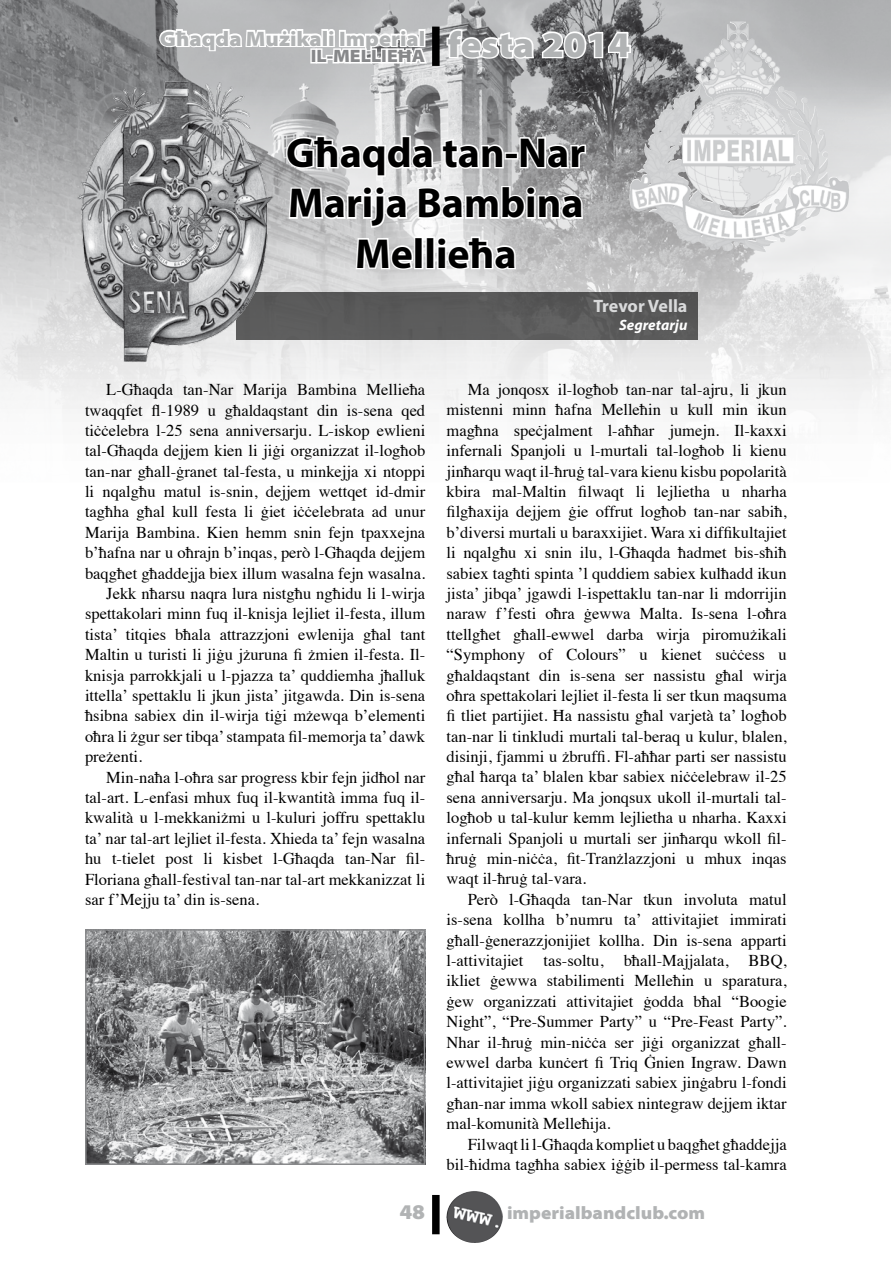
<style>
.page{position:relative;width:893px;height:1263px;background:#fff}
.page>*{position:absolute;margin:0;border:0;box-sizing:border-box;transform-origin:0 0}
.t1{font:700 42px/50.4px "Myriad Pro";color:#000;text-align:center}
.t2{font:900 semi-expanded 21px "Myriad Pro";color:#b1b3b4}
.t3{font:900 semi-expanded 18px "Myriad Pro";color:#b1b3b4}
.t4{font:900 semi-expanded 18px "Myriad Pro";color:#87888a}
.t5{font:700 18px "Myriad Pro";letter-spacing:-.005em;color:#d9dadb}
.t6{font:16.5px/20.4px "Times";color:#000;text-align:justify}
.t7{font:italic 700 15px "Myriad Pro";color:#fff}
</style>
<div class="page">
<img style="left:0;top:0;width:891px;height:414px">
<img style="left:686px;top:21px;width:51px;height:108px">
<svg style="left:288px;top:134px;width:217px;height:44px"></svg>
<div style="left:504px;top:152px;width:14px;height:8px;border:3px solid #fff"></div>
<svg style="left:518px;top:135px;width:70px;height:36px"></svg>
<svg style="left:288px;top:185px;width:121px;height:44px"></svg>
<svg style="left:416px;top:185px;width:169px;height:36px"></svg>
<svg style="left:354px;top:236px;width:61px;height:35px"></svg>
<div style="left:414px;top:236px;width:9px;height:33px;border:3px solid #fff"></div>
<div style="left:426px;top:236px;width:9px;height:33px;border:3px solid #fff"></div>
<svg style="left:435px;top:235px;width:83px;height:36px"></svg>
<div style="left:236px;top:292px;width:461px;height:47px;background:#5a5a5a"></div>
<img style="left:88px;top:932px;width:334px;height:230px">
<div style="left:85px;top:929px;width:340px;height:236px;border:2px solid #87888a"></div>
<img style="left:64px;top:63px;width:224px;height:314px">
<div style="left:432px;top:1195px;width:8px;height:39px;background:#000"></div>
<img style="left:446px;top:1191px;width:27px;height:39px">
<svg style="left:158px;top:0;width:271px;height:92px"></svg>
<svg style="left:445px;top:28px;width:187px;height:33px"></svg>
<div style="left:432px;top:27px;width:8px;height:39px;background:#000"></div>
<p class="t2" style="left:160px;top:24px;width:267px">Għaqda Mużikali Imperial</p>
<p class="t4" style="left:311px;top:44px;width:321px">IL-MELLIEĦA <sup>festa</sup> <sup>2014</sup></p>
<h1 class="t1" style="left:286px;top:126px;width:301px">Għaqda tan-Nar<br>Marija Bambina<br>Mellieħa</h1>
<p class="t5" style="left:593px;top:294px;width:96px">Trevor Vella</p>
<p class="t7" style="left:619px;top:315px;width:70px">Segretarju</p>
<p class="t6" style="left:106px;top:378px;width:320px">L-Għaqda tan-Nar Marija Bambina Mellieħa</p>
<p class="t6" style="left:85px;top:398px;width:342px">twaqqfet fl-1989 u għaldaqstant din is-sena qed</p>
<p class="t6" style="left:85px;top:419px;width:342px">tiċċelebra l-25 sena anniversarju. L-iskop ewlieni</p>
<p class="t6" style="left:85px;top:439px;width:342px">tal-Għaqda dejjem kien li jiġi organizzat il-logħob</p>
<p class="t6" style="left:85px;top:459px;width:342px">tan-nar għall-ġranet tal-festa, u minkejja xi ntoppi</p>
<p class="t6" style="left:85px;top:480px;width:342px">li nqalgħu matul is-snin, dejjem wettqet id-dmir</p>
<p class="t6" style="left:85px;top:500px;width:342px">tagħha għal kull festa li ġiet iċċelebrata ad unur</p>
<p class="t6" style="left:85px;top:521px;width:342px">Marija Bambina. Kien hemm snin fejn tpaxxejna</p>
<p class="t6" style="left:85px;top:541px;width:342px">b’ħafna nar u oħrajn b’inqas, però l-Għaqda dejjem</p>
<p class="t6" style="left:85px;top:561px;width:342px">baqgħet għaddejja biex illum wasalna fejn wasalna.</p>
<p class="t6" style="left:106px;top:582px;width:320px">Jekk nħarsu naqra lura nistgħu ngħidu li l-wirja</p>
<p class="t6" style="left:85px;top:602px;width:342px">spettakolari minn fuq il-knisja lejliet il-festa, illum</p>
<p class="t6" style="left:85px;top:623px;width:342px">tista’ titqies bħala attrazzjoni ewlenija għal tant</p>
<p class="t6" style="left:85px;top:643px;width:342px">Maltin u turisti li jiġu jżuruna fi żmien il-festa. Il-</p>
<p class="t6" style="left:85px;top:663px;width:342px">knisja parrokkjali u l-pjazza ta’ quddiemha jħalluk</p>
<p class="t6" style="left:85px;top:684px;width:342px">ittella’ spettaklu li jkun jista’ jitgawda. Din is-sena</p>
<p class="t6" style="left:85px;top:704px;width:342px">ħsibna sabiex din il-wirja tiġi mżewqa b’elementi</p>
<p class="t6" style="left:85px;top:725px;width:342px">oħra li żgur ser tibqa’ stampata fil-memorja ta’ dawk</p>
<p class="t6" style="left:85px;top:745px;width:59px">preżenti.</p>
<p class="t6" style="left:106px;top:765px;width:320px">Min-naħa l-oħra sar progress kbir fejn jidħol nar</p>
<p class="t6" style="left:85px;top:786px;width:342px">tal-art. L-enfasi mhux fuq il-kwantità imma fuq il-</p>
<p class="t6" style="left:85px;top:806px;width:342px">kwalità u l-mekkaniżmi u l-kuluri joffru spettaklu</p>
<p class="t6" style="left:85px;top:827px;width:342px">ta’ nar tal-art lejliet il-festa. Xhieda ta’ fejn wasalna</p>
<p class="t6" style="left:85px;top:847px;width:342px">hu t-tielet post li kisbet l-Għaqda tan-Nar fil-</p>
<p class="t6" style="left:85px;top:867px;width:342px">Floriana għall-festival tan-nar tal-art mekkanizzat li</p>
<p class="t6" style="left:85px;top:888px;width:176px">sar f’Mejju ta’ din is-sena.</p>
<p class="t6" style="left:446px;top:378px;width:342px;text-indent:21px">Ma jonqosx il-logħob tan-nar tal-ajru, li jkun mistenni minn ħafna Melleħin u kull min ikun magħna speċjalment l-aħħar jumejn. Il-kaxxi infernali Spanjoli u l-murtali tal-logħob li kienu jinħarqu waqt il-ħruġ tal-vara kienu kisbu popolarità kbira mal-Maltin filwaqt li lejlietha u nharha filgħaxija dejjem ġie offrut logħob tan-nar sabiħ, b’diversi murtali u baraxxijiet. Wara xi diffikultajiet li nqalgħu xi snin ilu, l-Għaqda ħadmet bis-sħiħ sabiex tagħti spinta ’l quddiem sabiex kulħadd ikun jista’ jibqa’ jgawdi l-ispettaklu tan-nar li mdorrijin naraw f’festi oħra ġewwa Malta. Is-sena l-oħra ttellgħet għall-ewwel darba wirja piromużikali “Symphony of Colours” u kienet suċċess u għaldaqstant din is-sena ser nassistu għal wirja oħra spettakolari lejliet il-festa li ser tkun maqsuma fi tliet partijiet. Ħa nassistu għal varjetà ta’ logħob tan-nar li tinkludi murtali tal-beraq u kulur, blalen, disinji, fjammi u żbruffi. Fl-aħħar parti ser nassistu għal ħarqa ta’ blalen kbar sabiex niċċelebraw il-25 sena anniversarju. Ma jonqsux ukoll il-murtali tal&shy;logħob u tal-kulur kemm lejlietha u nharha. Kaxxi infernali Spanjoli u murtali ser jinħarqu wkoll fil&shy;ħruġ min-niċċa, fit-Tranżlazzjoni u mhux inqas waqt il-ħruġ tal-vara.</p>
<p class="t6" style="left:446px;top:888px;width:342px;text-indent:21px">Però l-Għaqda tan-Nar tkun involuta matul is-sena kollha b’numru ta’ attivitajiet immirati għall-ġenerazzjonijiet kollha. Din is-sena apparti l-attivitajiet tas-soltu, bħall-Majjalata, BBQ, ikliet ġewwa stabilimenti Melleħin u sparatura, ġew organizzati attivitajiet ġodda bħal “Boogie Night”, “Pre-Summer Party” u “Pre-Feast Party”.<br>Nhar il-ħruġ min-niċċa ser jiġi organizzat għall&shy;ewwel darba kunċert fi Triq Ġnien Ingraw. Dawn l-attivitajiet jiġu organizzati sabiex jinġabru l-fondi għan-nar imma wkoll sabiex nintegraw dejjem iktar mal-komunità Melleħija.</p>
<p class="t6" style="left:446px;top:1132px;width:342px;text-align:right">Filwaqt li l-Għaqda kompliet u baqgħet għaddejja bil-ħidma tagħha sabiex iġġib il-permess tal-kamra</p>
<p class="t2" style="left:399px;top:1198px;width:27px">48</p>
<p class="t3" style="left:507px;top:1201px;width:200px">imperialbandclub.com</p>
</div>
